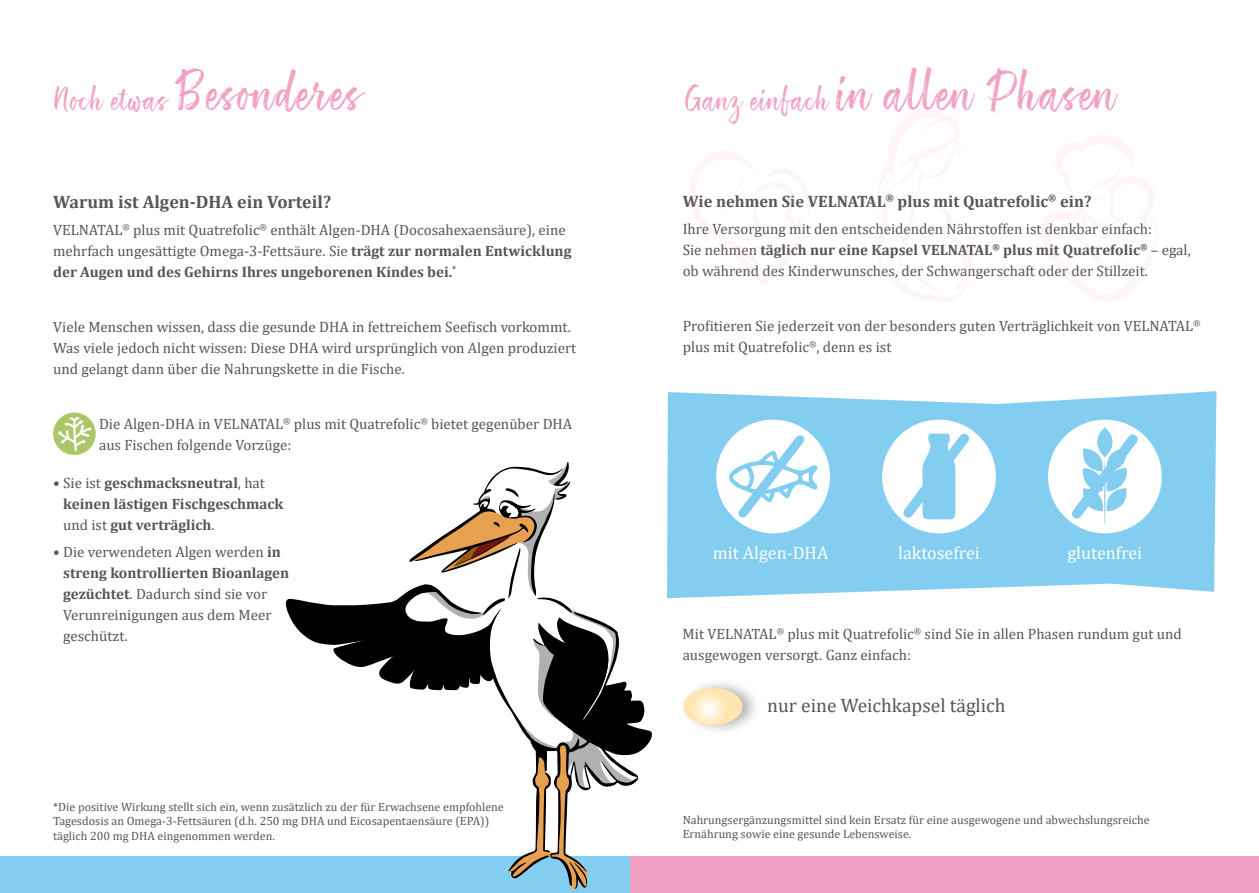
<style>
.page{position:relative;width:1259px;height:893px;background:#fff}
.page>*{position:absolute;margin:0;border:0;box-sizing:border-box;transform-origin:0 0}
.t1{font:49.5px "ATS Script";letter-spacing:.025em;color:#f1a2c4}
.t2{font:19.5px "Cambria";color:#565656}
.t3{font:18px "Cambria";color:#fff}
.t4{font:700 18px "Cambria";color:#565656}
.t5{font:700 16.5px "Cambria";color:#565656}
.t6{font:15px/21px "Cambria";color:#565656}
.t7{font:700 15px/21px "Cambria";color:#565656}
.t8{font:12px/14.4px "Cambria";color:#565656}
.s1{font-size:30px}
.s2{font-weight:700}
.s3{font-weight:400}
</style>
<div class="page">
<svg style="left:667px;top:391px;width:549px;height:207px;background:#8fd2f1"></svg>
<svg style="left:53px;top:412px;width:43px;height:43px"></svg>
<svg style="left:56px;top:416px;width:36px;height:35px"></svg>
<div style="left:680px;top:677px;width:81px;height:59px;background:#000;opacity:.3"></div>
<div style="left:683px;top:688px;width:59px;height:37px;background:#ffe5af;border-radius:50%"></div>
<svg style="left:684px;top:694px;width:49px;height:30px"></svg>
<div style="left:716px;top:420px;width:114px;height:113px;background:#fff;border-radius:50%"></div>
<svg style="left:728px;top:435px;width:89px;height:83px"></svg>
<div style="left:882px;top:420px;width:114px;height:113px;background:#fff;border-radius:50%"></div>
<svg style="left:894px;top:425px;width:84px;height:102px"></svg>
<div style="left:1048px;top:420px;width:113px;height:113px;background:#fff;border-radius:50%"></div>
<svg style="left:1063px;top:426px;width:83px;height:101px"></svg>
<div style="left:629px;top:856px;width:630px;height:37px;background:#f1a2c4"></div>
<div style="left:0;top:856px;width:629px;height:37px;background:#83cdf0"></div>
<svg style="left:286px;top:462px;width:366px;height:427px"></svg>
<h1 class="t1" style="left:53px;top:64px;width:310px"><span class="s1">Noch etwas</span> Besonderes</h1>
<h1 class="t1" style="left:682px;top:64px;width:435px"><span class="s1">Ganz einfach</span> in allen Phasen</h1>
<p class="t4" style="left:53px;top:189px;width:279px">Warum ist Algen-DHA ein Vorteil?</p>
<p class="t6" style="left:53px;top:219px;width:520px">VELNATAL<sup>®</sup> plus mit Quatrefolic<sup>®</sup> enthält Algen-DHA (Docosahexaensäure), eine mehrfach ungesättigte Omega-3-Fettsäure. Sie <span class="s2">trägt zur normalen Entwicklung der Augen und des Gehirns Ihres ungeborenen Kindes bei.</span><sup>*</sup></p>
<p class="t6" style="left:53px;top:316px;width:524px">Viele Menschen wissen, dass die gesunde DHA in fettreichem Seefisch vorkommt.<br>Was viele jedoch nicht wissen: Diese DHA wird ursprünglich von Algen produziert und gelangt dann über die Nahrungskette in die Fische.</p>
<p class="t6" style="left:99px;top:413px;width:475px">Die Algen-DHA in VELNATAL<sup>®</sup> plus mit Quatrefolic<sup>®</sup> bietet gegenüber DHA aus Fischen folgende Vorzüge:</p>
<p class="t7" style="left:63px;top:472px;width:222px;text-indent:-10px"><span class="s3">• Sie ist</span> geschmacksneutral<span class="s3">, hat </span>keinen lästigen Fischgeschmack <span class="s3">und ist</span> gut verträglich<span class="s3">.</span></p>
<p class="t6" style="left:63px;top:541px;width:228px;text-indent:-10px">• Die verwendeten Algen werden <span class="s2">in streng kontrollierten Bioanlagen gezüchtet</span>. Dadurch sind sie vor<br>Verunreinigungen aus dem Meer geschützt.</p>
<p class="t8" style="left:53px;top:800px;width:452px">*Die positive Wirkung stellt sich ein, wenn zusätzlich zu der für Erwachsene empfohlene<br>Tagesdosis an Omega-3-Fettsäuren (d.h. 250 mg DHA und Eicosapentaensäure (EPA)) täglich 200 mg DHA eingenommen werden.</p>
<p class="t5" style="left:682px;top:189px;width:410px">Wie nehmen Sie VELNATAL<sup>®</sup> plus mit Quatrefolic<sup>®</sup> ein?</p>
<p class="t6" style="left:682px;top:218px;width:509px">Ihre Versorgung mit den entscheidenden Nährstoffen ist denkbar einfach:<br>Sie nehmen <span class="s2">täglich nur eine Kapsel VELNATAL</span><sup>®</sup> <span class="s2">plus mit Quatrefolic</span><sup>®</sup> – egal, ob während des Kinderwunsches, der Schwangerschaft oder der Stillzeit.</p>
<p class="t6" style="left:682px;top:315px;width:519px">Profitieren Sie jederzeit von der besonders guten Verträglichkeit von VELNATAL<sup>® </sup>plus mit Quatrefolic<sup>®</sup>, denn es ist</p>
<p class="t3" style="left:713px;top:542px;width:117px">mit Algen-DHA</p>
<p class="t3" style="left:898px;top:542px;width:83px">laktosefrei</p>
<p class="t3" style="left:1067px;top:542px;width:76px">glutenfrei</p>
<p class="t6" style="left:682px;top:623px;width:500px">Mit VELNATAL<sup>®</sup> plus mit Quatrefolic<sup>®</sup> sind Sie in allen Phasen rundum gut und ausgewogen versorgt. Ganz einfach:</p>
<h2 class="t2" style="left:767px;top:693px;width:240px">nur eine Weichkapsel täglich</h2>
<p class="t8" style="left:682px;top:812px;width:468px">Nahrungsergänzungsmittel sind kein Ersatz für eine ausgewogene und abwechslungsreiche<br>Ernährung sowie eine gesunde Lebensweise.</p>
</div>
